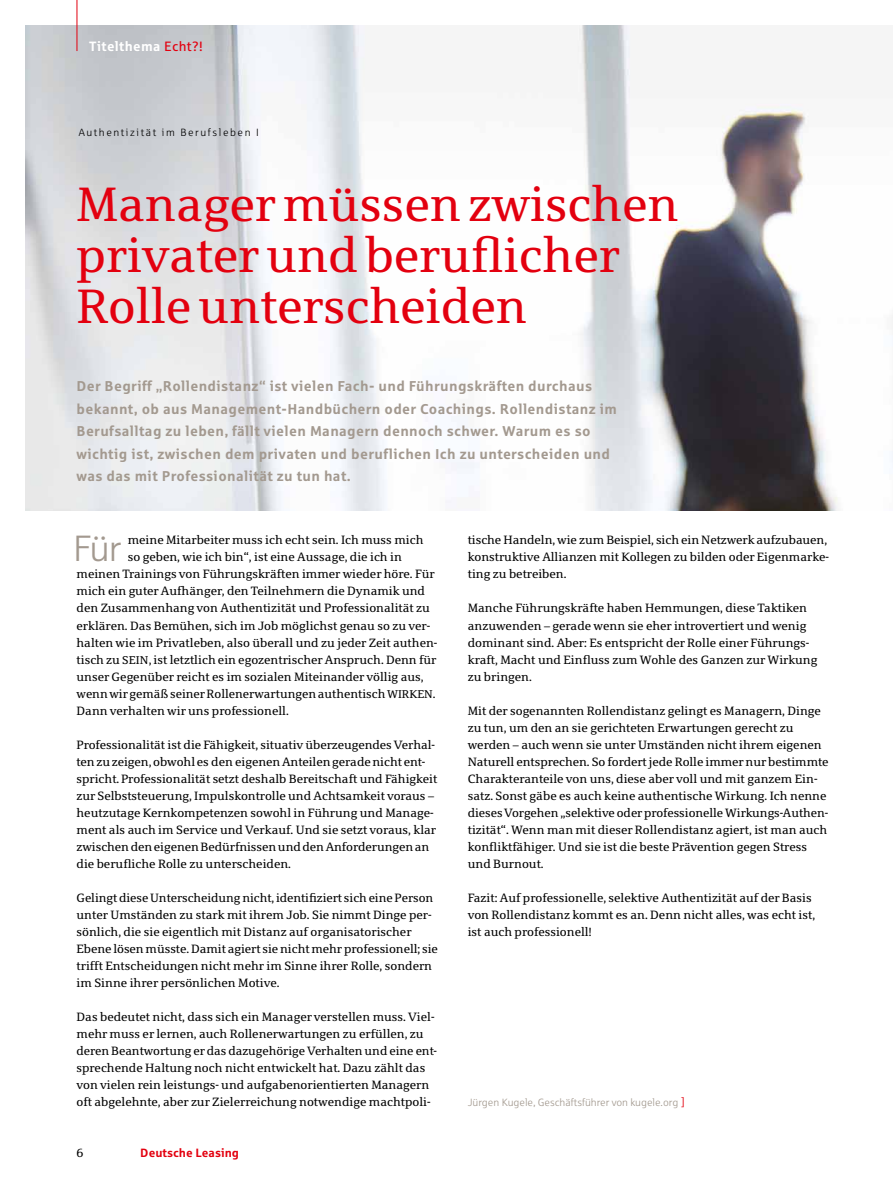
<style>
.page{position:relative;width:893px;height:1191px;background:#fff}
.page>*{position:absolute;margin:0;border:0;box-sizing:border-box;transform-origin:0 0}
.t1{font:48px/51px "Sparkasse Serif";letter-spacing:-.005em;color:#e3000f}
.t2{font:36.45px "Sparkasse Lt";color:#a3998f}
.t3{font:700 14.25px/22.5px "Sparkasse Rg";letter-spacing:.025em;color:#a3998f}
.t4{font:700 13.5px "Sparkasse Rg";letter-spacing:.025em;color:#fff}
.t5{font:12px/17px "Sparkasse Serif";color:#000}
.t6{font:700 12px "Sparkasse Rg";color:#e3000f}
.t7{font:10.5px "Sparkasse Lt";color:#a3998f}
.t8{font:10.5px "Sparkasse Lt";letter-spacing:.15em;color:#000}
.s1{font-weight:400;color:#e3000f}
.s2{font-size:11.25px}
.s3{font-size:12px;color:#e3000f}
</style>
<div class="page">
<img style="left:26px;top:26px;width:867px;height:484px">
<hr style="left:77px;top:0;width:1px;height:51px;background:#e3000f">
<p class="t4" style="left:89px;top:38px;width:115px">Titelthema <span class="s1">Echt?!</span></p>
<p class="t8" style="left:79px;top:126px;width:182px">Authentizität im Berufsleben I</p>
<h1 class="t1" style="left:77px;top:178px;width:604px">Manager müssen zwischen privater und beruflicher<br>Rolle unterscheiden</h1>
<p class="t3" style="left:77px;top:374px;width:542px">Der Begriff „Rollendistanz“ ist vielen Fach- und Führungskräften durchaus bekannt, ob aus Management-Handbüchern oder Coachings. Rollendistanz im Berufsalltag zu leben, fällt vielen Managern dennoch schwer. Warum es so wichtig ist, zwischen dem privaten und beruflichen Ich zu unterscheiden und was das mit Professionalität zu tun hat.</p>
<h2 class="t2" style="left:73px;top:527px;width:50px">Für</h2>
<p class="t5" style="left:128px;top:531px;width:297px">meine Mitarbeiter muss ich echt sein. Ich muss mich</p>
<p class="t5" style="left:128px;top:548px;width:276px">so geben, wie ich bin“, ist eine Aussage, die ich in</p>
<p class="t5" style="left:77px;top:565px;width:360px">meinen Trainings von Führungskräften immer wieder höre. Für</p>
<p class="t5" style="left:77px;top:582px;width:350px">mich ein guter Aufhänger, den Teilnehmern die Dynamik und</p>
<p class="t5" style="left:77px;top:599px;width:355px">den Zusammenhang von Authentizität und Professionalität zu</p>
<p class="t5" style="left:77px;top:616px;width:355px">erklären. Das Bemühen, sich im Job möglichst genau so zu ver-</p>
<p class="t5" style="left:77px;top:633px;width:362px">halten wie im Privatleben, also überall und zu jeder Zeit authen-</p>
<p class="t5" style="left:77px;top:650px;width:361px">tisch zu <span class="s2">SEIN</span>, ist letztlich ein egozentrischer Anspruch. Denn für</p>
<p class="t5" style="left:77px;top:667px;width:348px">unser Gegenüber reicht es im sozialen Miteinander völlig aus,</p>
<p class="t5" style="left:77px;top:684px;width:361px">wenn wir gemäß seiner Rollenerwartungen authentisch <span class="s2">WIRKEN</span>.</p>
<p class="t5" style="left:77px;top:701px;width:214px">Dann verhalten wir uns professionell.</p>
<p class="t5" style="left:77px;top:735px;width:362px">Professionalität ist die Fähigkeit, situativ überzeugendes Verhal&shy;ten zu zeigen, obwohl es den eigenen Anteilen gerade nicht ent&shy;spricht. Professionalität setzt deshalb Bereitschaft und Fähigkeit zur Selbststeuerung, Impulskontrolle und Achtsamkeit voraus – heutzutage Kernkompetenzen sowohl in Führung und Manage&shy;ment als auch im Service und Verkauf. Und sie setzt voraus, klar zwischen den eigenen Bedürfnissen und den Anforderungen an die berufliche Rolle zu unterscheiden.</p>
<p class="t5" style="left:77px;top:889px;width:363px">Gelingt diese Unterscheidung nicht, identifiziert sich eine Person unter Umständen zu stark mit ihrem Job. Sie nimmt Dinge per&shy;sönlich, die sie eigentlich mit Distanz auf organisatorischer Ebene lösen müsste. Damit agiert sie nicht mehr professionell; sie trifft Entscheidungen nicht mehr im Sinne ihrer Rolle, sondern im Sinne ihrer persönlichen Motive.</p>
<p class="t5" style="left:77px;top:1008px;width:362px">Das bedeutet nicht, dass sich ein Manager verstellen muss. Viel&shy;mehr muss er lernen, auch Rollenerwartungen zu erfüllen, zu deren Beantwortung er das dazugehörige Verhalten und eine ent&shy;sprechende Haltung noch nicht entwickelt hat. Dazu zählt das von vielen rein leistungs- und aufgabenorientierten Managern oft abgelehnte, aber zur Zielerreichung notwendige machtpoli-</p>
<p class="t5" style="left:77px;top:1144px;width:8px">6</p>
<p class="t6" style="left:140px;top:1145px;width:100px">Deutsche Leasing</p>
<p class="t5" style="left:468px;top:531px;width:363px">tische Handeln, wie zum Beispiel, sich ein Netzwerk aufzubauen, konstruktive Allianzen mit Kollegen zu bilden oder Eigenmarke&shy;ting zu betreiben.</p>
<p class="t5" style="left:468px;top:599px;width:351px">Manche Führungskräfte haben Hemmungen, diese Taktiken anzuwenden – gerade wenn sie eher introvertiert und wenig dominant sind. Aber: Es entspricht der Rolle einer Führungs&shy;kraft, Macht und Einfluss zum Wohle des Ganzen zur Wirkung zu bringen.</p>
<p class="t5" style="left:468px;top:701px;width:362px">Mit der sogenannten Rollendistanz gelingt es Managern, Dinge zu tun, um den an sie gerichteten Erwartungen gerecht zu werden – auch wenn sie unter Umständen nicht ihrem eigenen Naturell entsprechen. So fordert jede Rolle immer nur bestimmte Charakteranteile von uns, diese aber voll und mit ganzem Ein&shy;satz. Sonst gäbe es auch keine authentische Wirkung. Ich nenne dieses Vorgehen „selektive oder professionelle Wirkungs-Authen&shy;tizität“. Wenn man mit dieser Rollendistanz agiert, ist man auch konfliktfähiger. Und sie ist die beste Prävention gegen Stress und Burnout.</p>
<p class="t5" style="left:468px;top:889px;width:349px">Fazit: Auf professionelle, selektive Authentizität auf der Basis von Rollendistanz kommt es an. Denn nicht alles, was echt ist, ist auch professionell!</p>
<p class="t7" style="left:468px;top:1096px;width:218px">Jürgen Kugele, Geschäftsführer von kugele.org <span class="s3">]</span></p>
</div>
